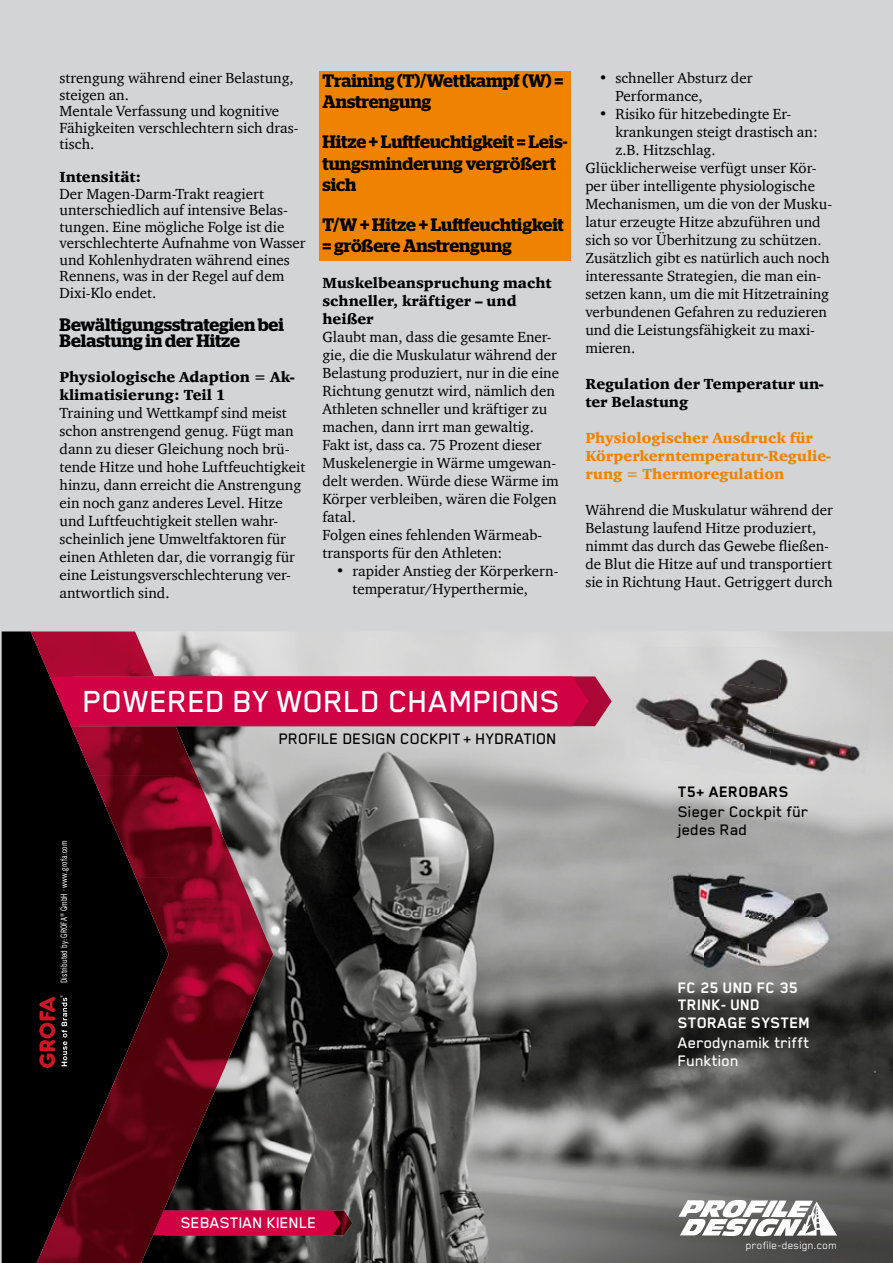
<style>
.page{position:relative;width:893px;height:1263px;background:#d3d4d6}
.page>*{position:absolute;margin:0;border:0;box-sizing:border-box;transform-origin:0 0}
.t1{font:500 35.1px "Blender Pro";color:#fff}
.t2{font:600 18px/21.6px "Stag";color:#000}
.t3{font:500 17.55px/17.5px "Blender Pro";color:#000}
.t4{font:500 17.55px/17.5px "Blender Pro";color:#fff}
.t5{font:700 17.55px/17.5px "Blender Pro";color:#fff}
.t6{font:700 17.55px "Blender Pro";color:#000}
.t7{font:15px/18px "Charter ITC";color:#000}
.t8{font:15px/18px "Charter ITC Blac";color:#000}
.t9{font:15px/18px "Charter ITC Blac";color:#ef8300}
.t10{font:12.3px "Blender Pro";color:#fff}
.t11{font:condensed 8.85px "News Gothic BT";letter-spacing:.02em;color:#fff}
</style>
<div class="page">
<div style="left:319px;top:71px;width:251px;height:190px;background:#ef8300"></div>
<img style="left:175px;top:632px;width:718px;height:631px">
<div style="left:2px;top:631px;width:123px;height:632px;background:#000"></div>
<img style="left:31px;top:631px;width:144px;height:145px">
<img style="left:174px;top:726px;width:50px;height:459px">
<img style="left:92px;top:775px;width:83px;height:103px">
<img style="left:224px;top:839px;width:49px;height:231px">
<img style="left:125px;top:877px;width:50px;height:386px">
<img style="left:76px;top:1055px;width:50px;height:208px">
<img style="left:37px;top:1171px;width:39px;height:92px">
<svg style="left:678px;top:1200px;width:159px;height:36px;background:#bfbfbf"></svg>
<img style="left:589px;top:676px;width:23px;height:50px">
<img style="left:341px;top:1210px;width:11px;height:25px">
<div style="left:50px;top:676px;width:539px;height:50px;background:#d00244"></div>
<svg style="left:153px;top:1210px;width:188px;height:25px;background:#c60341"></svg>
<img style="left:659px;top:866px;width:180px;height:103px">
<img style="left:636px;top:647px;width:149px;height:24px">
<img style="left:779px;top:649px;width:94px;height:42px">
<img style="left:632px;top:671px;width:147px;height:42px">
<img style="left:773px;top:691px;width:100px;height:55px">
<img style="left:632px;top:713px;width:141px;height:61px">
<img style="left:767px;top:733px;width:102px;height:41px">
<svg style="left:39px;top:995px;width:28px;height:73px;background:#4f171c"></svg>
<p class="t7" style="left:60px;top:70px;width:241px;line-height:16.5px">strengung während einer Belastung, steigen an.<br>Mentale Verfassung und kognitive<br>Fähigkeiten verschlechtern sich dras&shy;tisch.</p>
<p class="t8" style="left:60px;top:168px;width:83px">Intensität:</p>
<p class="t7" style="left:60px;top:185px;width:248px;line-height:16.5px">Der Magen-Darm-Trakt reagiert unterschiedlich auf intensive Belas&shy;tungen. Eine mögliche Folge ist die verschlechterte Aufnahme von Wasser und Kohlenhydraten während eines<br>Rennens, was in der Regel auf dem<br>Dixi-Klo endet.</p>
<p class="t2" style="left:60px;top:316px;width:226px;line-height:16.5px">Bewältigungsstrategien bei<br>Belastung in der Hitze</p>
<p class="t8" style="left:60px;top:367px;width:236px">Physiologische Adaption = Ak&shy;klimatisierung: Teil 1</p>
<p class="t7" style="left:60px;top:403px;width:247px">Training und Wettkampf sind meist schon anstrengend genug. Fügt man dann zu dieser Gleichung noch brü&shy;tende Hitze und hohe Luftfeuchtigkeit hinzu, dann erreicht die Anstrengung ein noch ganz anderes Level. Hitze und Luftfeuchtigkeit stellen wahr&shy;scheinlich jene Umweltfaktoren für einen Athleten dar, die vorrangig für eine Leistungsverschlechterung ver&shy;antwortlich sind.</p>
<p class="t2" style="left:322px;top:69px;width:242px">Training (T)/Wettkampf (W) =<br>Anstrengung</p>
<p class="t2" style="left:322px;top:131px;width:247px">Hitze + Luftfeuchtigkeit = Leis&shy;tungsminderung vergrößert sich</p>
<p class="t2" style="left:322px;top:213px;width:243px">T/W + Hitze + Luftfeuchtigkeit = größere Anstrengung</p>
<p class="t8" style="left:322px;top:274px;width:231px">Muskelbeanspruchung macht schneller, kräftiger – und heißer</p>
<p class="t7" style="left:322px;top:328px;width:238px">Glaubt man, dass die gesamte Ener&shy;gie, die die Muskulatur während der<br>Belastung produziert, nur in die eine<br>Richtung genutzt wird, nämlich den<br>Athleten schneller und kräftiger zu machen, dann irrt man gewaltig.<br>Fakt ist, dass ca. 75 Prozent dieser<br>Muskelenergie in Wärme umgewan&shy;delt werden. Würde diese Wärme im<br>Körper verbleiben, wären die Folgen fatal.<br>Folgen eines fehlenden Wärmeab&shy;transports für den Athleten:</p>
<p class="t7" style="left:352px;top:562px;width:207px;text-indent:-16px">• rapider Anstieg der Körperkern&shy;temperatur/Hyperthermie,</p>
<p class="t7" style="left:615px;top:69px;width:139px;text-indent:-16px">• schneller Absturz der<br>Performance,</p>
<p class="t7" style="left:599px;top:105px;width:194px">• Risiko für hitzebedingte Er-</p>
<p class="t7" style="left:615px;top:123px;width:204px">krankungen steigt drastisch an:</p>
<p class="t7" style="left:615px;top:141px;width:102px">z.B. Hitzschlag.</p>
<p class="t7" style="left:585px;top:159px;width:233px">Glücklicherweise verfügt unser Kör-</p>
<p class="t7" style="left:585px;top:177px;width:231px">per über intelligente physiologische</p>
<p class="t7" style="left:585px;top:195px;width:248px">Mechanismen, um die von der Musku-</p>
<p class="t7" style="left:585px;top:213px;width:237px">latur erzeugte Hitze abzuführen und</p>
<p class="t7" style="left:585px;top:231px;width:238px">sich so vor Überhitzung zu schützen.</p>
<p class="t7" style="left:585px;top:249px;width:246px">Zusätzlich gibt es natürlich auch noch</p>
<p class="t7" style="left:585px;top:267px;width:237px">interessante Strategien, die man ein-</p>
<p class="t7" style="left:585px;top:285px;width:245px">setzen kann, um die mit Hitzetraining</p>
<p class="t7" style="left:585px;top:303px;width:243px">verbundenen Gefahren zu reduzieren</p>
<p class="t7" style="left:585px;top:321px;width:231px">und die Leistungsfähigkeit zu maxi-</p>
<p class="t7" style="left:585px;top:339px;width:51px">mieren.</p>
<p class="t8" style="left:585px;top:375px;width:240px">Regulation der Temperatur un&shy;ter Belastung</p>
<p class="t9" style="left:585px;top:429px;width:247px">Physiologischer Ausdruck für<br>Körperkerntemperatur-Regulie&shy;rung = Thermoregulation</p>
<p class="t7" style="left:585px;top:501px;width:249px">Während die Muskulatur während der Belastung laufend Hitze produziert, nimmt das durch das Gewebe fließen&shy;de Blut die Hitze auf und transportiert sie in Richtung Haut. Getriggert durch</p>
<h1 class="t1" style="left:84px;top:682px;width:479px">POWERED BY WORLD CHAMPIONS</h1>
<p class="t3" style="left:279px;top:729px;width:279px">PROFILE DESIGN COCKPIT + HYDRATION</p>
<p class="t11" style="left:59px;top:983px;width:144px;rotate:-90deg">Distributed by: GROFA<sup>®</sup> GmbH · www.grofa.com</p>
<p class="t6" style="left:678px;top:782px;width:113px">T5+ AEROBARS</p>
<p class="t3" style="left:678px;top:802px;width:132px">Sieger Cockpit für jedes Rad</p>
<p class="t5" style="left:678px;top:978px;width:134px">FC 25 UND FC 35<br>TRINK- UND<br>STORAGE SYSTEM</p>
<p class="t4" style="left:678px;top:1034px;width:133px">Aerodynamik trifft<br>Funktion</p>
<p class="t4" style="left:182px;top:1213px;width:137px">SEBASTIAN KIENLE</p>
<p class="t10" style="left:746px;top:1238px;width:93px">profile-design.com</p>
</div>
